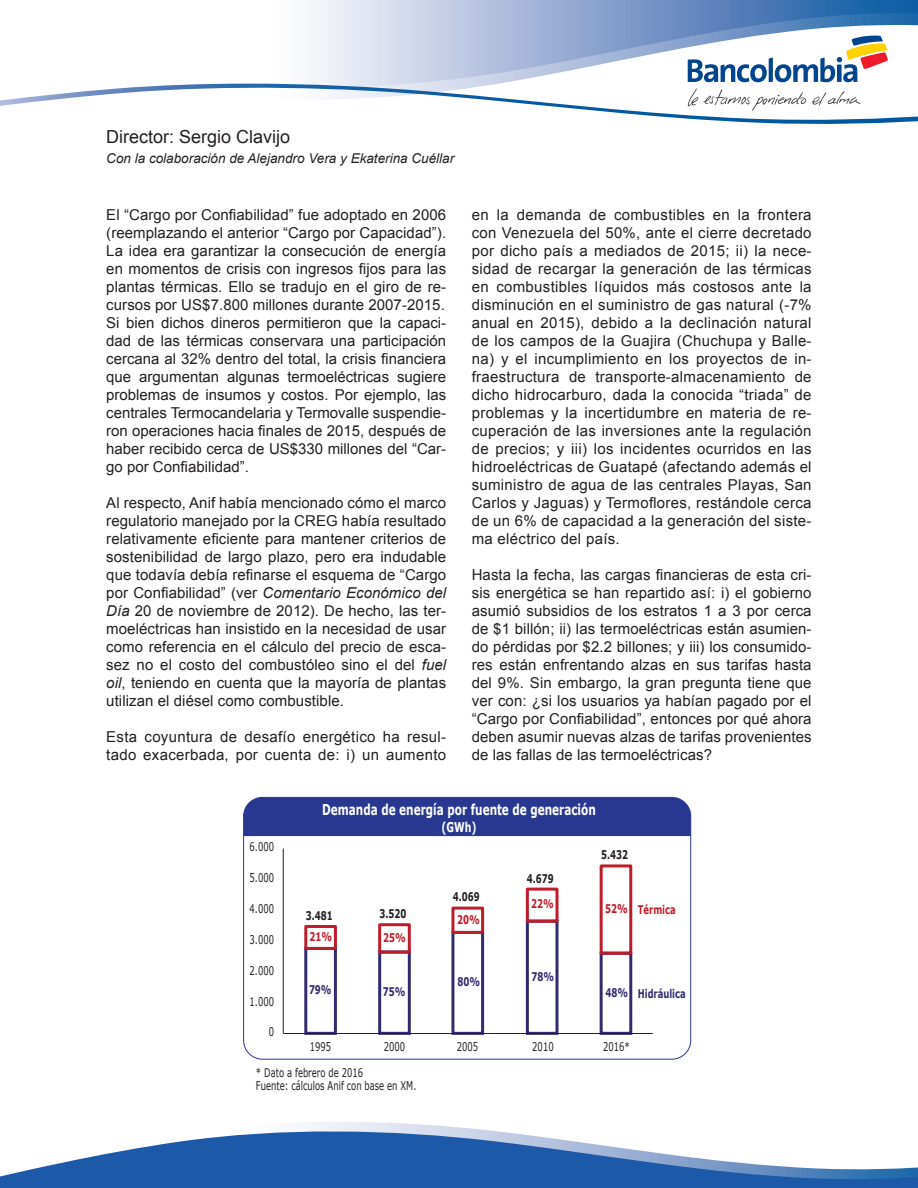
<style>
.page{position:relative;width:918px;height:1188px;background:#fff}
.page>*{position:absolute;margin:0;border:0;box-sizing:border-box;transform-origin:0 0}
.t1{font:18px "Arial";color:#231f20}
.t2{font:15px/18px "Arial";letter-spacing:.005em;color:#231f20;text-align:justify}
.t3{font:700 15px "Verdana";color:#fff;scale:.7 1}
.t4{font:italic 13.5px "Arial";color:#231f20}
.t5{font:700 13.5px "Verdana";color:#fff;scale:.7 1}
.t6{font:12px/13.5px "Verdana";color:#231f20;scale:.7 1}
.t7{font:700 12px "Verdana";color:#322b70;scale:.7 1}
.t8{font:700 12px "Verdana";color:#231f20;scale:.7 1}
.t9{font:700 12px "Verdana";color:#be1d2c;scale:.7 1}
.s1{font-style:italic}
</style>
<div class="page">
<svg style="left:306px;top:1122px;width:146px;height:5px"></svg>
<svg style="left:308px;top:0;width:610px;height:34px"></svg>
<svg style="left:0;top:1127px;width:918px;height:61px;fill:#1c5aa9"></svg>
<svg style="left:0;top:34px;width:918px;height:90px"></svg>
<div style="left:245px;top:797px;width:446px;height:39px;background:#283890"></div>
<div style="left:243px;top:797px;width:448px;height:263px;border:1px solid #283890;border-radius:19px"></div>
<div style="left:600px;top:952px;width:32px;height:83px;border:3px solid #322b70"></div>
<div style="left:526px;top:920px;width:33px;height:115px;border:3px solid #322b70"></div>
<div style="left:451px;top:931px;width:33px;height:104px;border:3px solid #322b70"></div>
<div style="left:378px;top:951px;width:33px;height:84px;border:3px solid #322b70"></div>
<div style="left:304px;top:947px;width:33px;height:88px;border:3px solid #322b70"></div>
<div style="left:600px;top:864px;width:32px;height:91px;border:3px solid #be1d2c"></div>
<div style="left:526px;top:888px;width:33px;height:35px;border:3px solid #be1d2c"></div>
<div style="left:451px;top:907px;width:33px;height:27px;border:3px solid #be1d2c"></div>
<div style="left:378px;top:923px;width:33px;height:31px;border:3px solid #be1d2c"></div>
<div style="left:304px;top:925px;width:33px;height:25px;border:3px solid #be1d2c"></div>
<hr style="left:283px;top:849px;width:1px;height:185px;background:#231f20">
<hr style="left:283px;top:1033px;width:370px;height:1px;background:#231f20">
<p class="t1" style="left:106px;top:125px;width:186px">Director: Sergio Clavijo</p>
<p class="t4" style="left:106px;top:149px;width:349px">Con la colaboración de Alejandro Vera y Ekaterina Cuéllar</p>
<p class="t2" style="left:106px;top:205px;width:341px">El “Cargo por Confiabilidad” fue adoptado en 2006 (reemplazando el anterior “Cargo por Capacidad”).<br>La idea era garantizar la consecución de energía en momentos de crisis con ingresos fijos para las plantas térmicas. Ello se tradujo en el giro de re&shy;cursos por US$7.800 millones durante 2007-2015.<br>Si bien dichos dineros permitieron que la capaci&shy;dad de las térmicas conservara una participación cercana al 32% dentro del total, la crisis financiera que argumentan algunas termoeléctricas sugiere problemas de insumos y costos. Por ejemplo, las centrales Termocandelaria y Termovalle suspendie&shy;ron operaciones hacia finales de 2015, después de haber recibido cerca de US$330 millones del “Car&shy;go por Confiabilidad”.</p>
<p class="t2" style="left:106px;top:493px;width:341px">Al respecto, Anif había mencionado cómo el marco regulatorio manejado por la CREG había resultado relativamente eficiente para mantener criterios de sostenibilidad de largo plazo, pero era indudable que todavía debía refinarse el esquema de “Cargo por Confiabilidad” (ver <span class="s1">Comentario Económico del Día</span> 20 de noviembre de 2012). De hecho, las ter&shy;moeléctricas han insistido en la necesidad de usar como referencia en el cálculo del precio de esca&shy;sez no el costo del combustóleo sino el del <span class="s1">fuel oil</span>, teniendo en cuenta que la mayoría de plantas utilizan el diésel como combustible.</p>
<p class="t2" style="left:106px;top:727px;width:341px">Esta coyuntura de desafío energético ha resul&shy;tado exacerbada, por cuenta de: i) un aumento</p>
<p class="t2" style="left:472px;top:205px;width:341px">en la demanda de combustibles en la frontera con Venezuela del 50%, ante el cierre decretado por dicho país a mediados de 2015; ii) la nece&shy;sidad de recargar la generación de las térmicas en combustibles líquidos más costosos ante la disminución en el suministro de gas natural (-7% anual en 2015), debido a la declinación natural de los campos de la Guajira (Chuchupa y Balle&shy;na) y el incumplimiento en los proyectos de in&shy;fraestructura de transporte-almacenamiento de dicho hidrocarburo, dada la conocida “triada” de problemas y la incertidumbre en materia de re&shy;cuperación de las inversiones ante la regulación de precios; y iii) los incidentes ocurridos en las hidroeléctricas de Guatapé (afectando además el suministro de agua de las centrales Playas, San Carlos y Jaguas) y Termoflores, restándole cerca de un 6% de capacidad a la generación del siste&shy;ma eléctrico del país.</p>
<p class="t2" style="left:472px;top:565px;width:341px">Hasta la fecha, las cargas financieras de esta cri&shy;sis energética se han repartido así: i) el gobierno asumió subsidios de los estratos 1 a 3 por cerca de $1 billón; ii) las termoeléctricas están asumien&shy;do pérdidas por $2.2 billones; y iii) los consumido&shy;res están enfrentando alzas en sus tarifas hasta del 9%. Sin embargo, la gran pregunta tiene que ver con: ¿si los usuarios ya habían pagado por el “Cargo por Confiabilidad”, entonces por qué ahora deben asumir nuevas alzas de tarifas provenientes de las fallas de las termoeléctricas?</p>
<p class="t6" style="left:250px;top:840px;width:36px">6.000</p>
<p class="t6" style="left:250px;top:871px;width:36px">5.000</p>
<p class="t6" style="left:250px;top:902px;width:36px">4.000</p>
<p class="t6" style="left:250px;top:933px;width:36px">3.000</p>
<p class="t6" style="left:250px;top:963px;width:36px">2.000</p>
<p class="t6" style="left:250px;top:994px;width:36px">1.000</p>
<p class="t6" style="left:269px;top:1025px;width:9px">0</p>
<p class="t3" style="left:322px;top:799px;width:393px">Demanda de energía por fuente de generación</p>
<p class="t5" style="left:441px;top:817px;width:52px">(GWh)</p>
<p class="t8" style="left:306px;top:907px;width:40px">3.481</p>
<p class="t8" style="left:380px;top:905px;width:40px">3.520</p>
<p class="t9" style="left:309px;top:928px;width:34px">21%</p>
<p class="t9" style="left:383px;top:929px;width:34px">25%</p>
<p class="t7" style="left:309px;top:982px;width:34px">79%</p>
<p class="t7" style="left:383px;top:983px;width:34px">75%</p>
<p class="t8" style="left:453px;top:889px;width:40px">4.069</p>
<p class="t9" style="left:457px;top:911px;width:34px">20%</p>
<p class="t7" style="left:458px;top:974px;width:34px">80%</p>
<p class="t8" style="left:527px;top:870px;width:40px">4.679</p>
<p class="t8" style="left:601px;top:847px;width:40px">5.432</p>
<p class="t9" style="left:531px;top:896px;width:34px">22%</p>
<p class="t9" style="left:605px;top:900px;width:34px">52%</p>
<p class="t7" style="left:532px;top:968px;width:34px">78%</p>
<p class="t7" style="left:605px;top:984px;width:34px">48%</p>
<p class="t6" style="left:310px;top:1040px;width:32px">1995</p>
<p class="t6" style="left:384px;top:1040px;width:32px">2000</p>
<p class="t6" style="left:457px;top:1040px;width:32px">2005</p>
<p class="t6" style="left:532px;top:1040px;width:32px">2010</p>
<p class="t6" style="left:603px;top:1040px;width:40px">2016*</p>
<p class="t6" style="left:256px;top:1066px;width:231px">* Dato a febrero de 2016<br>Fuente: cálculos Anif con base en XM.</p>
<p class="t9" style="left:638px;top:901px;width:55px">Térmica</p>
<p class="t7" style="left:638px;top:985px;width:70px">Hidráulica</p>
</div>
